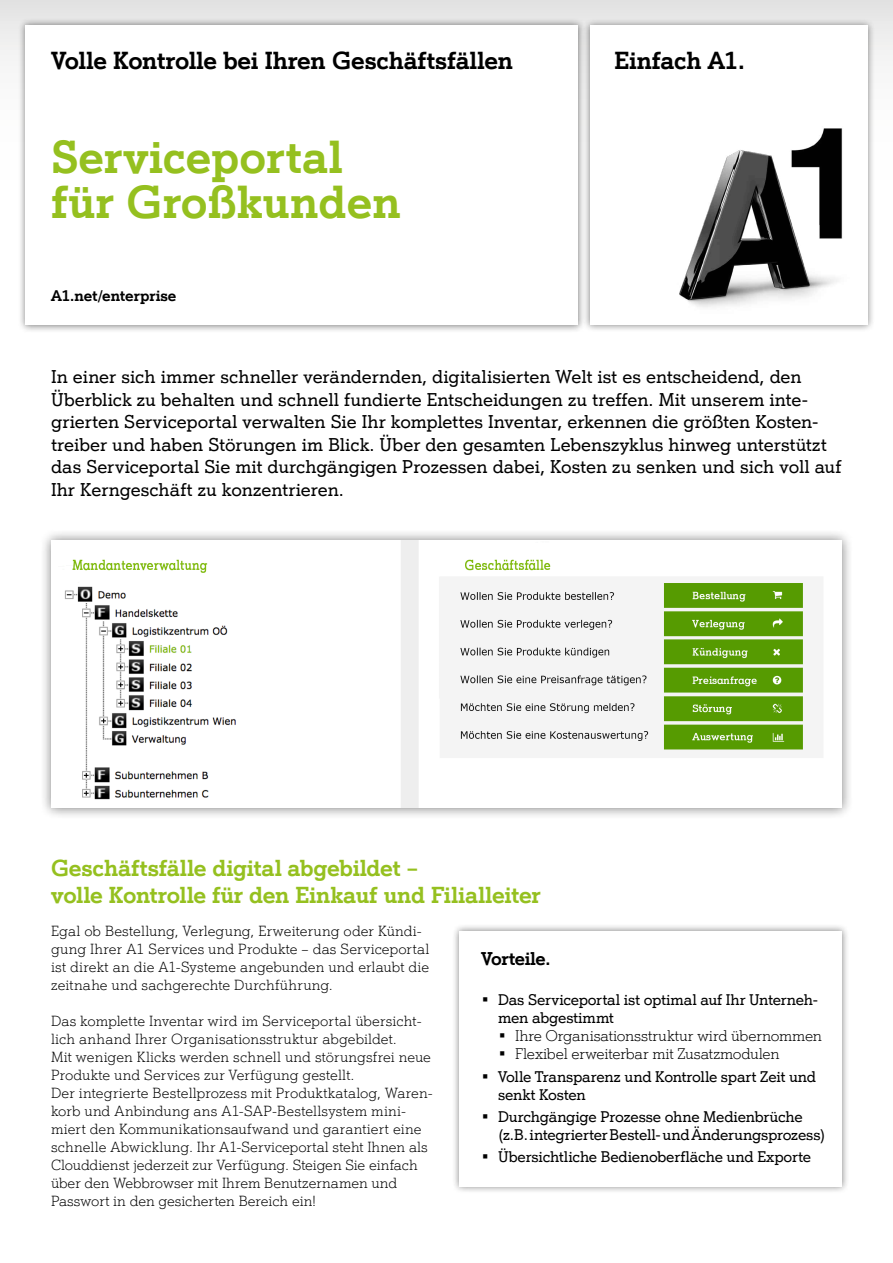
<style>
.page{position:relative;width:893px;height:1263px;background:#fff}
.page>*{position:absolute;margin:0;border:0;box-sizing:border-box;transform-origin:0 0}
.t1{font:700 45px/45px "A1 Einfach";color:#95c01f}
.t2{font:700 24px "A1 Einfach";letter-spacing:-.01em;color:#000}
.t3{font:700 22.5px/27px "A1 Einfach";letter-spacing:-.01em;color:#95c01f}
.t4{font:500 18px/22.5px "A1 Einfach";color:#000}
.t5{font:700 18px "A1 Einfach";letter-spacing:-.025em;color:#000}
.t6{font:500 15px/18px "A1 Einfach";letter-spacing:-.015em;color:#000}
.t7{font:15px "A1 Einfach Leicht";letter-spacing:-.01em;color:#000}
.t8{font:700 15px "A1 Einfach";letter-spacing:-.005em;color:#000}
.t9{font:14.25px/18px "A1 Einfach Leicht";letter-spacing:.005em;color:#000}
</style>
<div class="page">
<div style="left:0;top:0;width:893px;height:325px;background:linear-gradient(to bottom,#efefef,#fff)"></div>
<div style="left:18px;top:18px;width:568px;height:315px;background:#000;opacity:.5"></div>
<div style="left:26px;top:26px;width:552px;height:299px;background:#fff"></div>
<div style="left:582px;top:18px;width:293px;height:315px;background:#000;opacity:.5"></div>
<div style="left:590px;top:26px;width:277px;height:299px;background:#fff"></div>
<img style="left:679px;top:128px;width:164px;height:179px">
<div style="left:39px;top:528px;width:815px;height:291px;background:#000;opacity:.5"></div>
<img style="left:58px;top:540px;width:784px;height:268px">
<div style="left:451px;top:924px;width:399px;height:270px;background:#000;opacity:.5"></div>
<div style="left:459px;top:931px;width:383px;height:255px;background:#fff"></div>
<h2 class="t2" style="left:51px;top:45px;width:463px">Volle Kontrolle bei Ihren Geschäftsfällen</h2>
<h2 class="t2" style="left:614px;top:45px;width:132px">Einfach A1.</h2>
<h1 class="t1" style="left:51px;top:134px;width:351px">Serviceportal für Großkunden</h1>
<p class="t8" style="left:51px;top:286px;width:127px">A1.net/enterprise</p>
<p class="t4" style="left:51px;top:365px;width:792px">In einer sich immer schneller verändernden, digitalisierten Welt ist es entscheidend, den Überblick zu behalten und schnell fundierte Entscheidungen zu treffen. Mit unserem inte&shy;grierten Serviceportal verwalten Sie Ihr komplettes Inventar, erkennen die größten Kosten&shy;treiber und haben Störungen im Blick. Über den gesamten Lebenszyklus hinweg unterstützt das Serviceportal Sie mit durchgängigen Prozessen dabei, Kosten zu senken und sich voll auf Ihr Kerngeschäft zu konzentrieren.</p>
<h3 class="t3" style="left:51px;top:854px;width:491px">Geschäftsfälle digital abgebildet –<br>volle Kontrolle für den Einkauf und Filialleiter</h3>
<p class="t9" style="left:51px;top:922px;width:380px">Egal ob Bestellung, Verlegung, Erweiterung oder Kündi&shy;gung Ihrer A1 Services und Produkte – das Serviceportal ist direkt an die A1-Systeme angebunden und erlaubt die zeitnahe und sachgerechte Durchführung.</p>
<p class="t9" style="left:51px;top:1012px;width:383px">Das komplette Inventar wird im Serviceportal übersicht&shy;lich anhand Ihrer Organisationsstruktur abgebildet.<br>Mit wenigen Klicks werden schnell und störungsfrei neue Produkte und Services zur Verfügung gestellt.<br>Der integrierte Bestellprozess mit Produktkatalog, Waren&shy;korb und Anbindung ans A1-SAP-Bestellsystem mini&shy;miert den Kommunikationsaufwand und garantiert eine schnelle Abwicklung. Ihr A1-Serviceportal steht Ihnen als Clouddienst jederzeit zur Verfügung. Steigen Sie einfach über den Webbrowser mit Ihrem Benutzernamen und Passwort in den gesicherten Bereich ein!</p>
<p class="t5" style="left:481px;top:947px;width:71px">Vorteile.</p>
<p class="t6" style="left:498px;top:991px;width:322px;text-indent:-17px">• Das Serviceportal ist optimal auf Ihr Unterneh&shy;men abgestimmt</p>
<p class="t7" style="left:498px;top:1027px;width:326px">• Ihre Organisationsstruktur wird übernommen</p>
<p class="t7" style="left:498px;top:1045px;width:283px">• Flexibel erweiterbar mit Zusatzmodulen</p>
<p class="t6" style="left:498px;top:1067px;width:320px;text-indent:-17px">• Volle Transparenz und Kontrolle spart Zeit und senkt Kosten</p>
<p class="t6" style="left:498px;top:1107px;width:329px;text-indent:-17px">• Durchgängige Prozesse ohne Medienbrüche (z.B. integrierter Bestell- und Änderungsprozess)</p>
<p class="t6" style="left:481px;top:1147px;width:332px">• Übersichtliche Bedienoberfläche und Exporte</p>
</div>
